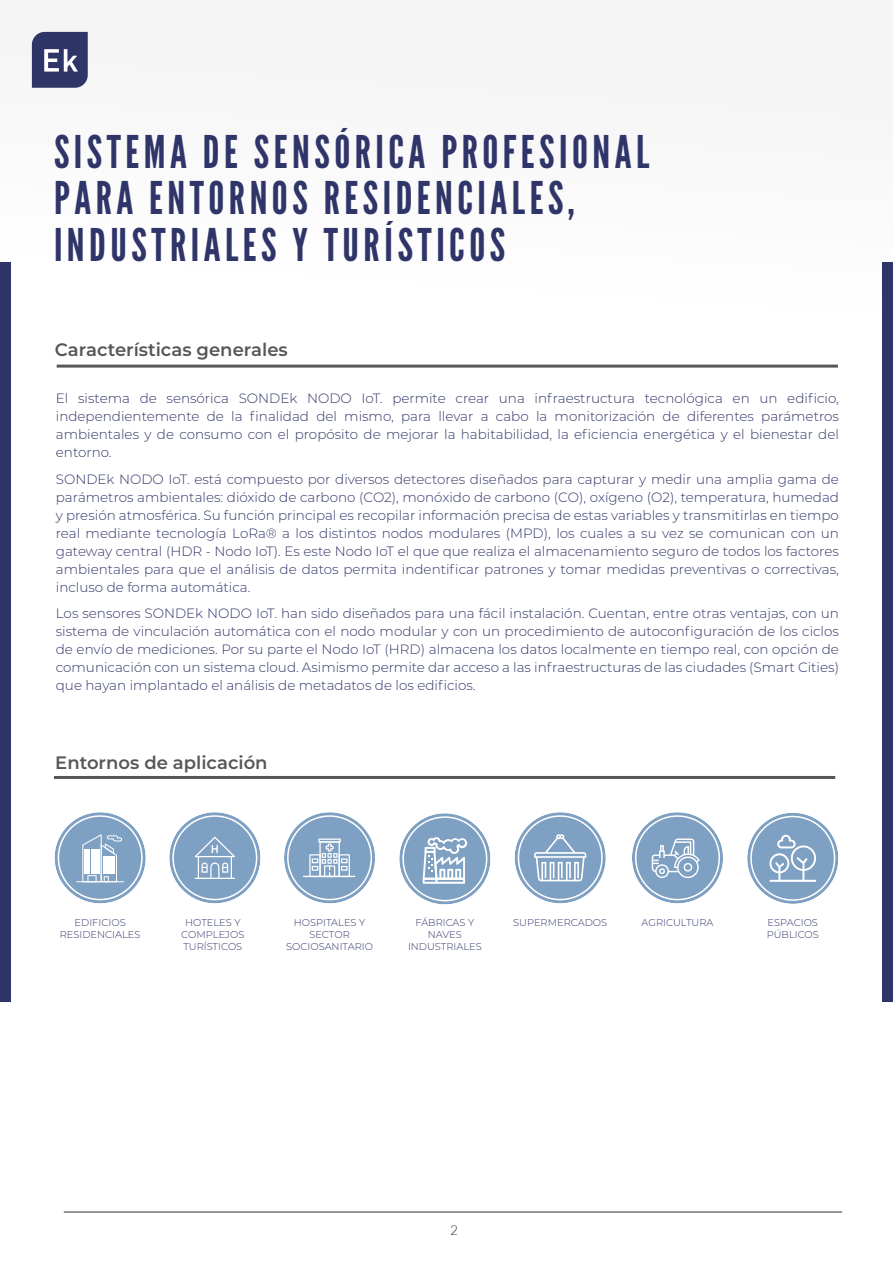
<style>
.page{position:relative;width:893px;height:1263px;background:#fff}
.page>*{position:absolute;margin:0;border:0;box-sizing:border-box;transform-origin:0 0}
.t1{font:45px/46.5px "League Gothic";letter-spacing:.1em;color:#2f3569}
.t2{font:600 18px "Montserrat";color:#575756}
.t3{font:300 13.5px/18px "Montserrat";color:#303568;text-align:justify}
.t4{font:300 13.5px "Lato";color:#312e29}
.t5{font:300 9.9px/12.1px "Montserrat";color:#303568;text-align:center}
</style>
<div class="page">
<div style="left:0;top:0;width:893px;height:356px;background:#fafafa"></div>
<svg style="left:32px;top:32px;width:56px;height:56px;background:#4c517d"></svg>
<hr style="left:64px;top:1212px;width:778px;height:1px;background:#312e29">
<div style="left:0;top:262px;width:11px;height:739px;background:#2f3569"></div>
<div style="left:882px;top:262px;width:11px;height:739px;background:#2f3569"></div>
<hr style="left:57px;top:365px;width:781px;height:3px;background:#575756">
<hr style="left:54px;top:776px;width:781px;height:3px;background:#575756">
<div style="left:55px;top:812px;width:91px;height:91px;background:#7ea0c2;border-radius:50%"></div>
<div style="left:50px;top:808px;width:100px;height:100px;border:5px solid #fff;border-radius:50%"></div>
<div style="left:58px;top:815px;width:85px;height:85px;border:2px solid #fff;border-radius:50%"></div>
<div style="left:515px;top:812px;width:91px;height:91px;background:#7ea0c2;border-radius:50%"></div>
<div style="left:510px;top:808px;width:100px;height:100px;border:5px solid #fff;border-radius:50%"></div>
<div style="left:518px;top:815px;width:85px;height:85px;border:2px solid #fff;border-radius:50%"></div>
<div style="left:632px;top:812px;width:91px;height:91px;background:#7ea0c2;border-radius:50%"></div>
<div style="left:627px;top:808px;width:101px;height:100px;border:5px solid #fff;border-radius:50%"></div>
<div style="left:635px;top:815px;width:85px;height:85px;border:2px solid #fff;border-radius:50%"></div>
<div style="left:747px;top:813px;width:91px;height:91px;background:#7ea0c2;border-radius:50%"></div>
<div style="left:743px;top:808px;width:100px;height:100px;border:5px solid #fff;border-radius:50%"></div>
<div style="left:750px;top:816px;width:85px;height:85px;border:2px solid #fff;border-radius:50%"></div>
<div style="left:399px;top:813px;width:91px;height:91px;background:#7ea0c2;border-radius:50%"></div>
<div style="left:395px;top:809px;width:100px;height:100px;border:5px solid #fff;border-radius:50%"></div>
<div style="left:402px;top:816px;width:85px;height:85px;border:2px solid #fff;border-radius:50%"></div>
<div style="left:169px;top:812px;width:91px;height:91px;background:#7ea0c2;border-radius:50%"></div>
<div style="left:165px;top:808px;width:100px;height:100px;border:5px solid #fff;border-radius:50%"></div>
<div style="left:172px;top:815px;width:85px;height:85px;border:2px solid #fff;border-radius:50%"></div>
<div style="left:284px;top:812px;width:91px;height:91px;background:#7ea0c2;border-radius:50%"></div>
<div style="left:279px;top:808px;width:101px;height:100px;border:5px solid #fff;border-radius:50%"></div>
<div style="left:287px;top:815px;width:85px;height:85px;border:2px solid #fff;border-radius:50%"></div>
<svg style="left:195px;top:836px;width:40px;height:43px"></svg>
<svg style="left:318px;top:838px;width:23px;height:4px"></svg>
<svg style="left:309px;top:840px;width:41px;height:36px"></svg>
<hr style="left:303px;top:876px;width:52px;height:1px;background:#fff">
<svg style="left:534px;top:834px;width:52px;height:47px"></svg>
<svg style="left:652px;top:838px;width:48px;height:40px"></svg>
<hr style="left:76px;top:881px;width:48px;height:1px;background:#fff">
<svg style="left:82px;top:834px;width:40px;height:48px"></svg>
<svg style="left:423px;top:837px;width:44px;height:47px"></svg>
<svg style="left:769px;top:835px;width:47px;height:47px"></svg>
<h1 class="t1" style="left:54px;top:129px;width:597px">SISTEMA DE SENSÓRICA PROFESIONAL<br>PARA ENTORNOS RESIDENCIALES,<br>INDUSTRIALES Y TURÍSTICOS</h1>
<h2 class="t2" style="left:55px;top:336px;width:235px">Características generales</h2>
<p class="t3" style="left:56px;top:389px;width:785px">El sistema de sensórica SONDEk NODO IoT. permite crear una infraestructura tecnológica en un edificio, independientemente de la finalidad del mismo, para llevar a cabo la monitorización de diferentes parámetros ambientales y de consumo con el propósito de mejorar la habitabilidad, la eficiencia energética y el bienestar del entorno.</p>
<p class="t3" style="left:56px;top:469px;width:785px">SONDEk NODO IoT. está compuesto por diversos detectores diseñados para capturar y medir una amplia gama de parámetros ambientales: dióxido de carbono (CO2), monóxido de carbono (CO), oxígeno (O2), temperatura, humedad y presión atmosférica. Su función principal es recopilar información precisa de estas variables y transmitirlas en tiempo real mediante tecnología LoRa® a los distintos nodos modulares (MPD), los cuales a su vez se comunican con un gateway central (HDR - Nodo IoT). Es este Nodo IoT el que que realiza el almacenamiento seguro de todos los factores ambientales para que el análisis de datos permita indentificar patrones y tomar medidas preventivas o correctivas, incluso de forma automática.</p>
<p class="t3" style="left:56px;top:604px;width:785px">Los sensores SONDEk NODO IoT. han sido diseñados para una fácil instalación. Cuentan, entre otras ventajas, con un sistema de vinculación automática con el nodo modular y con un procedimiento de autoconfiguración de los ciclos de envío de mediciones. Por su parte el Nodo IoT (HRD) almacena los datos localmente en tiempo real, con opción de comunicación con un sistema cloud. Asimismo permite dar acceso a las infraestructuras de las ciudades (Smart Cities) que hayan implantado el análisis de metadatos de los edificios.</p>
<h2 class="t2" style="left:55px;top:750px;width:214px">Entornos de aplicación</h2>
<p class="t5" style="left:408px;top:916px;width:75px">FÁBRICAS Y<br>NAVES<br>INDUSTRIALES</p>
<p class="t5" style="left:286px;top:916px;width:88px">HOSPITALES Y<br>SECTOR<br>SOCIOSANITARIO</p>
<p class="t5" style="left:60px;top:916px;width:82px">EDIFICIOS<br>RESIDENCIALES</p>
<p class="t5" style="left:185px;top:916px;width:57px">HOTELES Y</p>
<p class="t5" style="left:513px;top:916px;width:95px">SUPERMERCADOS</p>
<p class="t5" style="left:181px;top:928px;width:65px;text-align:left">COMPLEJOS<br>TURÍSTICOS</p>
<p class="t5" style="left:642px;top:916px;width:73px">AGRICULTURA</p>
<p class="t5" style="left:767px;top:916px;width:54px;text-align:left">ESPACIOS<br>PÚBLICOS</p>
<p class="t4" style="left:450px;top:1222px;width:9px">2</p>
</div>
